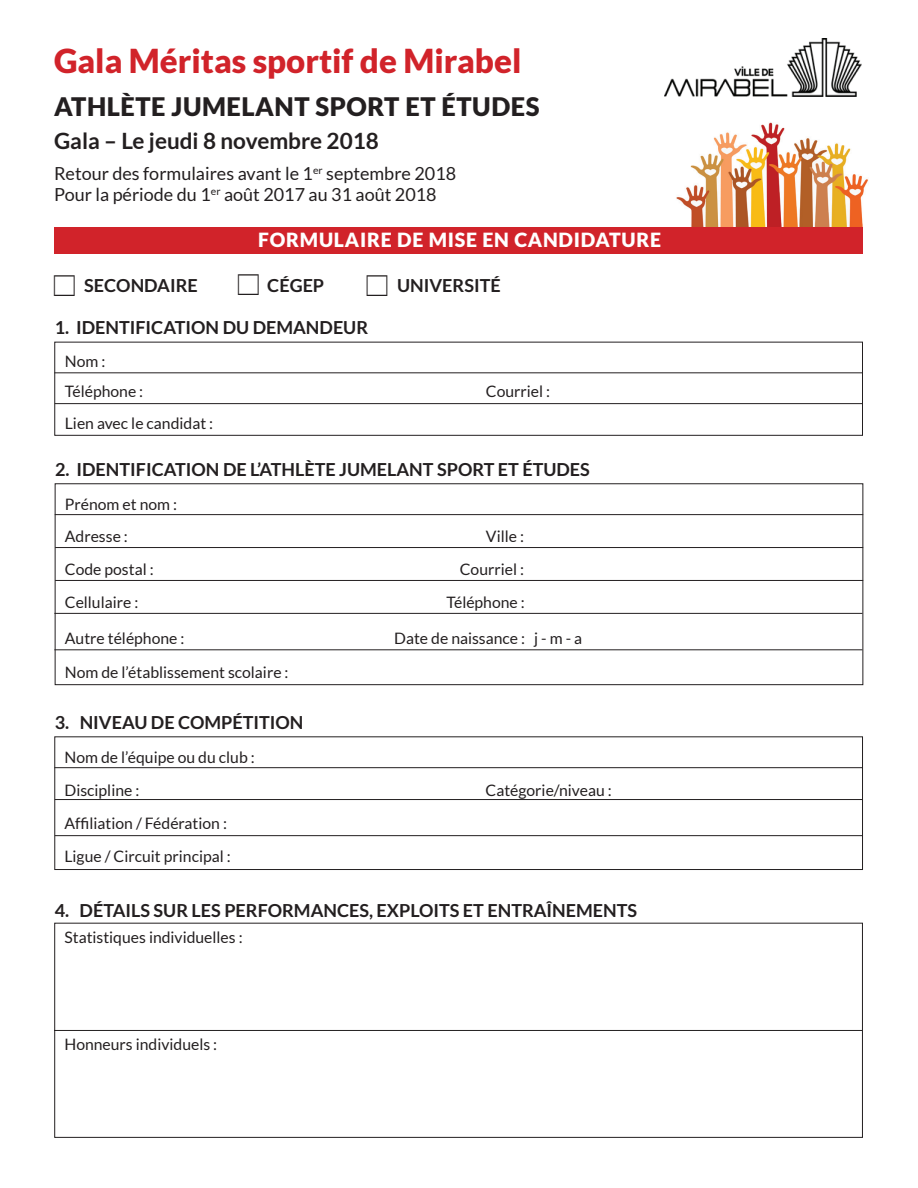
<style>
.page{position:relative;width:918px;height:1188px;background:#fff}
.page>*{position:absolute;margin:0;border:0;box-sizing:border-box;transform-origin:0 0}
.t1{font:900 33px "Lato";color:#d1232a}
.t2{font:900 25.5px "Lato";letter-spacing:.02em;color:#231f20}
.t3{font:700 22.5px "Lato";color:#231f20}
.t4{font:900 19.5px "Lato";letter-spacing:.04em;color:#fff}
.t5{font:700 18px "Lato";color:#231f20}
.t6{font:18px/21px "Lato";color:#231f20}
.t7{font:15.75px/33px "Lato";color:#231f20}
</style>
<div class="page">
<img style="left:676px;top:122px;width:192px;height:105px">
<img style="left:664px;top:39px;width:197px;height:58px">
<div style="left:55px;top:227px;width:808px;height:27px;background:#d1232a"></div>
<div style="left:54px;top:342px;width:809px;height:94px;border:1px solid #231f20"></div>
<div style="left:55px;top:483px;width:808px;height:202px;border:1px solid #231f20"></div>
<div style="left:54px;top:736px;width:809px;height:134px;border:1px solid #231f20"></div>
<div style="left:54px;top:923px;width:809px;height:215px;border:1px solid #231f20"></div>
<hr style="left:54px;top:372px;width:809px;height:1px;background:#231f20">
<hr style="left:55px;top:514px;width:808px;height:1px;background:#231f20">
<hr style="left:54px;top:767px;width:809px;height:1px;background:#231f20">
<hr style="left:55px;top:403px;width:808px;height:1px;background:#231f20">
<hr style="left:55px;top:547px;width:808px;height:1px;background:#231f20">
<hr style="left:55px;top:799px;width:808px;height:1px;background:#231f20">
<hr style="left:55px;top:580px;width:808px;height:1px;background:#231f20">
<hr style="left:55px;top:835px;width:808px;height:1px;background:#231f20">
<hr style="left:54px;top:613px;width:808px;height:1px;background:#231f20">
<hr style="left:54px;top:1030px;width:808px;height:1px;background:#231f20">
<hr style="left:54px;top:649px;width:808px;height:1px;background:#231f20">
<h1 class="t1" style="left:54px;top:42px;width:469px">Gala Méritas sportif de Mirabel</h1>
<h2 class="t2" style="left:54px;top:91px;width:487px">ATHLÈTE JUMELANT SPORT ET ÉTUDES</h2>
<h3 class="t3" style="left:54px;top:128px;width:326px">Gala – Le jeudi 8 novembre 2018</h3>
<p class="t6" style="left:54px;top:163px;width:404px">Retour des formulaires avant le 1<sup>er</sup> septembre 2018<br>Pour la période du 1<sup>er</sup> août 2017 au 31 août 2018</p>
<p class="t4" style="left:258px;top:228px;width:405px">FORMULAIRE DE MISE EN CANDIDATURE</p>
<p class="t5" style="left:84px;top:275px;width:115px">SECONDAIRE</p>
<p class="t5" style="left:267px;top:275px;width:58px">CÉGEP</p>
<p class="t5" style="left:397px;top:275px;width:105px">UNIVERSITÉ</p>
<p class="t5" style="left:55px;top:317px;width:315px">1. IDENTIFICATION DU DEMANDEUR</p>
<p class="t7" style="left:65px;top:346px;width:80px;line-height:30px">Nom :<br>Téléphone :</p>
<p class="t7" style="left:65px;top:406px;width:150px">Lien avec le candidat :</p>
<p class="t7" style="left:486px;top:375px;width:66px">Courriel :</p>
<p class="t5" style="left:55px;top:459px;width:536px">2. IDENTIFICATION DE L’ATHLÈTE JUMELANT SPORT ET ÉTUDES</p>
<p class="t7" style="left:65px;top:489px;width:114px;line-height:31.5px">Prénom et nom :<br>Adresse :</p>
<p class="t7" style="left:486px;top:519px;width:40px">Ville :</p>
<p class="t7" style="left:65px;top:552px;width:90px">Code postal :</p>
<p class="t7" style="left:460px;top:552px;width:66px">Courriel :</p>
<p class="t7" style="left:65px;top:585px;width:75px">Cellulaire :</p>
<p class="t7" style="left:446px;top:585px;width:80px">Téléphone :</p>
<p class="t7" style="left:65px;top:621px;width:121px">Autre téléphone :</p>
<p class="t7" style="left:394px;top:621px;width:190px">Date de naissance : j - m - a</p>
<p class="t7" style="left:65px;top:656px;width:225px">Nom de l’établissement scolaire :</p>
<p class="t5" style="left:55px;top:712px;width:250px">3. NIVEAU DE COMPÉTITION</p>
<p class="t7" style="left:65px;top:741px;width:192px">Nom de l’équipe ou du club :<br>Discipline :</p>
<p class="t7" style="left:65px;top:807px;width:168px">Affiliation / Fédération :<br>Ligue / Circuit principal :</p>
<p class="t7" style="left:486px;top:774px;width:128px">Catégorie/niveau :</p>
<p class="t5" style="left:55px;top:900px;width:584px">4. DÉTAILS SUR LES PERFORMANCES, EXPLOITS ET ENTRAÎNEMENTS</p>
<p class="t7" style="left:64px;top:921px;width:180px">Statistiques individuelles :</p>
<p class="t7" style="left:64px;top:1028px;width:154px">Honneurs individuels :</p>
</div>
